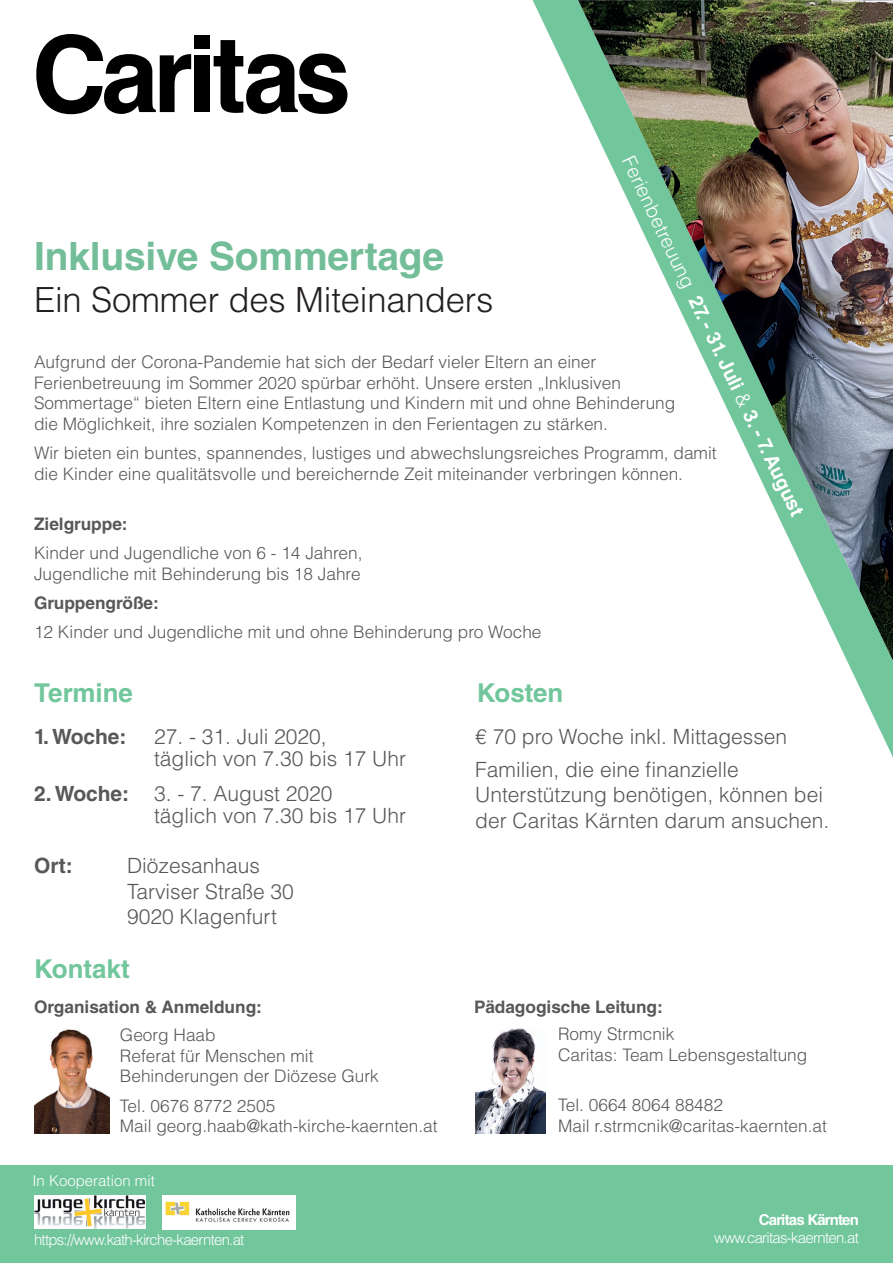
<style>
.page{position:relative;width:893px;height:1263px;background:#fff}
.page>*{position:absolute;margin:0;border:0;box-sizing:border-box;transform-origin:0 0}
.t1{font:700 39px "Helvetica LT Std";letter-spacing:-.005em;color:#73be99}
.t2{font:300 34.65px "Helvetica LT Std";letter-spacing:-.005em;color:#231f20}
.t3{font:700 25.95px "Helvetica LT Std";color:#71c69c}
.t4{font:300 21px/25.2px "Helvetica LT Std";color:#57585a}
.t5{font:700 21px "Helvetica LT Std";color:#57585a}
.t6{font:700 19.5px "Helvetica LT Std";color:#fff}
.t7{font:300 17.25px/20.7px "Helvetica LT Std";color:#57585a}
.t8{font:700 17.25px "Helvetica LT Std";color:#57585a}
.t9{font:300 15px "Helvetica LT Std";letter-spacing:-.05em;color:#fff}
.t10{font:300 15px "Helvetica LT Std";color:#fff}
.t11{font:700 15px "Helvetica LT Std";letter-spacing:-.05em;color:#fff}
.s1{font-weight:300}
.s2{font-weight:700}
</style>
<div class="page">
<div style="left:195px;top:35px;width:15px;height:14px;background:#000001"></div>
<div style="left:195px;top:55px;width:15px;height:57px;background:#000001"></div>
<svg style="left:214px;top:40px;width:133px;height:74px"></svg>
<svg style="left:36px;top:34px;width:155px;height:80px"></svg>
<div style="left:0;top:1165px;width:893px;height:98px;background:#71c69c"></div>
<svg style="left:533px;top:0;width:360px;height:757px"></svg>
<img style="left:578px;top:0;width:315px;height:661px">
<img style="left:34px;top:1196px;width:111px;height:33px">
<img style="left:163px;top:1196px;width:133px;height:33px">
<img style="left:475px;top:1028px;width:71px;height:105px">
<img style="left:34px;top:1029px;width:75px;height:104px">
<p class="t6" style="left:641px;top:151px;width:398px;rotate:65deg"><span class="s1">Ferienbetreuung</span> 27. - 31. Juli <span class="s1">&amp;</span> 3. - 7. August</p>
<h1 class="t1" style="left:34px;top:233px;width:412px">Inklusive Sommertage</h1>
<h2 class="t2" style="left:34px;top:278px;width:461px">Ein Sommer des Miteinanders</h2>
<p class="t7" style="left:34px;top:351px;width:643px">Aufgrund der Corona-Pandemie hat sich der Bedarf vieler Eltern an einer Ferienbetreuung im Sommer 2020 spürbar erhöht. Unsere ersten „Inklusiven Sommertage“ bieten Eltern eine Entlastung und Kindern mit und ohne Behinderung die Möglichkeit, ihre sozialen Kompetenzen in den Ferientagen zu stärken.</p>
<p class="t7" style="left:34px;top:443px;width:684px">Wir bieten ein buntes, spannendes, lustiges und abwechslungsreiches Programm, damit die Kinder eine qualitätsvolle und bereichernde Zeit miteinander verbringen können.</p>
<p class="t8" style="left:34px;top:513px;width:95px">Zielgruppe:</p>
<p class="t7" style="left:34px;top:542px;width:330px">Kinder und Jugendliche von 6 - 14 Jahren,<br>Jugendliche mit Behinderung bis 18 Jahre</p>
<p class="t8" style="left:34px;top:592px;width:126px">Gruppengröße:</p>
<p class="t7" style="left:34px;top:622px;width:509px">12 Kinder und Jugendliche mit und ohne Behinderung pro Woche</p>
<h3 class="t3" style="left:34px;top:677px;width:100px">Termine</h3>
<p class="t5" style="left:34px;top:723px;width:94px">1. Woche:</p>
<p class="t4" style="left:154px;top:725px;width:254px;line-height:22.2px">27. - 31. Juli 2020,<br>täglich von 7.30 bis 17 Uhr</p>
<p class="t4" style="left:154px;top:782px;width:254px;line-height:22.2px;text-indent:-120px"><span class="s2">2. Woche:</span> 3. - 7. August 2020<br>täglich von 7.30 bis 17 Uhr</p>
<p class="t5" style="left:34px;top:853px;width:40px">Ort:</p>
<p class="t4" style="left:127px;top:853px;width:168px">Diözesanhaus<br>Tarviser Straße 30<br>9020 Klagenfurt</p>
<h3 class="t3" style="left:34px;top:952px;width:97px">Kontakt</h3>
<h3 class="t3" style="left:477px;top:677px;width:88px">Kosten</h3>
<p class="t4" style="left:475px;top:719px;width:314px;line-height:33.8px">€ 70 pro Woche inkl. Mittagessen<br>Familien, die eine finanzielle</p>
<p class="t4" style="left:475px;top:782px;width:356px">Unterstützung benötigen, können bei der Caritas Kärnten darum ansuchen.</p>
<p class="t8" style="left:34px;top:996px;width:229px">Organisation &amp; Anmeldung:</p>
<p class="t8" style="left:474px;top:996px;width:190px">Pädagogische Leitung:</p>
<p class="t7" style="left:120px;top:1024px;width:260px">Georg Haab<br>Referat für Menschen mit<br>Behinderungen der Diözese Gurk</p>
<p class="t7" style="left:120px;top:1095px;width:319px">Tel. 0676 8772 2505<br>Mail georg.haab@kath-kirche-kaernten.at</p>
<p class="t7" style="left:558px;top:1023px;width:251px">Romy Strmcnik<br>Caritas: Team Lebensgestaltung</p>
<p class="t7" style="left:558px;top:1095px;width:270px">Tel. 0664 8064 88482<br>Mail r.strmcnik@caritas-kaernten.at</p>
<p class="t10" style="left:32px;top:1172px;width:124px">In Kooperation mit</p>
<p class="t9" style="left:34px;top:1230px;width:212px">https://www.kath-kirche-kaernten.at</p>
<p class="t11" style="left:759px;top:1210px;width:102px">Caritas Kärnten</p>
<p class="t9" style="left:714px;top:1228px;width:146px">www.caritas-kaernten.at</p>
</div>
